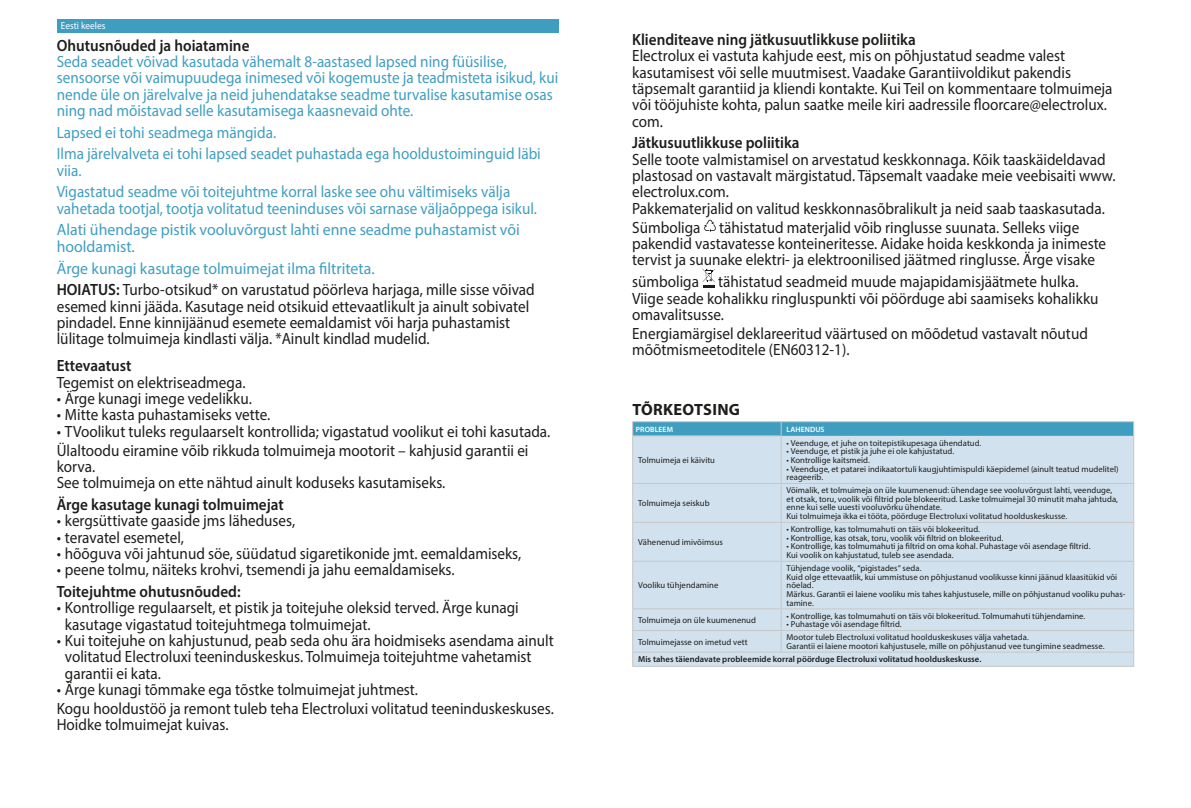
<style>
.page{position:relative;width:1191px;height:808px;background:#fff}
.page>*{position:absolute;margin:0;border:0;box-sizing:border-box;transform-origin:0 0}
.t1{font:16.3px/16.3px "Myriad Pro";color:#1d1d1b;scale:.93 1}
.t2{font:16.3px/16.3px "Myriad Pro";color:#3f9ec0;scale:.93 1}
.t3{font:600 16.3px "Myriad Pro";color:#1d1d1b;scale:.93 1}
.t4{font:700 16.3px "Myriad Pro";letter-spacing:.02em;color:#1d1d1b}
.t5{font:10.1px "Myriad Pro";color:#fff;scale:.93 1}
.t6{font:8.6px/8.6px "Myriad Pro";letter-spacing:.005em;color:#1d1d1b}
.t7{font:600 8.6px "Myriad Pro";letter-spacing:.005em;color:#1d1d1b}
.t8{font:600 7.7px "Myriad Pro";letter-spacing:.015em;color:#fff}
.s1{color:#3f9ec0}
.s2{font-weight:600}
</style>
<div class="page">
<div style="left:57px;top:19px;width:502px;height:14px;background:#3f9ec0"></div>
<svg style="left:704px;top:220px;width:12px;height:12px"></svg>
<svg style="left:702px;top:268px;width:13px;height:19px"></svg>
<div style="left:633px;top:436px;width:500px;height:230px;background:#d1e1ed"></div>
<hr style="left:632px;top:436px;width:1px;height:47px;background:#c7c7c6">
<hr style="left:780px;top:436px;width:1px;height:47px;background:#c7c7c6">
<hr style="left:1133px;top:436px;width:1px;height:47px;background:#c7c7c6">
<hr style="left:632px;top:484px;width:1px;height:38px;background:#c7c7c6">
<hr style="left:780px;top:484px;width:1px;height:38px;background:#c7c7c6">
<hr style="left:1133px;top:484px;width:1px;height:38px;background:#c7c7c6">
<hr style="left:632px;top:523px;width:1px;height:38px;background:#c7c7c6">
<hr style="left:780px;top:523px;width:1px;height:38px;background:#c7c7c6">
<hr style="left:1133px;top:523px;width:1px;height:38px;background:#c7c7c6">
<hr style="left:632px;top:562px;width:1px;height:46px;background:#c7c7c6">
<hr style="left:780px;top:562px;width:1px;height:46px;background:#c7c7c6">
<hr style="left:1133px;top:562px;width:1px;height:46px;background:#c7c7c6">
<svg style="left:780px;top:609px;width:1px;height:43px"></svg>
<svg style="left:632px;top:609px;width:1px;height:57px"></svg>
<svg style="left:1133px;top:609px;width:1px;height:57px"></svg>
<svg style="left:632px;top:422px;width:502px;height:14px;background:#439fc0"></svg>
<hr style="left:632px;top:421px;width:149px;height:1px;background:#c7c7c6">
<hr style="left:781px;top:421px;width:353px;height:1px;background:#c7c7c6">
<hr style="left:632px;top:435px;width:149px;height:1px;background:#c7c7c6">
<hr style="left:632px;top:652px;width:149px;height:1px;background:#c7c7c6">
<hr style="left:781px;top:652px;width:353px;height:1px;background:#c7c7c6">
<hr style="left:632px;top:666px;width:149px;height:1px;background:#c7c7c6">
<hr style="left:781px;top:666px;width:353px;height:1px;background:#c7c7c6">
<hr style="left:632px;top:483px;width:149px;height:1px;background:#c7c7c6">
<hr style="left:781px;top:483px;width:353px;height:1px;background:#c7c7c6">
<hr style="left:632px;top:522px;width:149px;height:1px;background:#c7c7c6">
<hr style="left:781px;top:522px;width:353px;height:1px;background:#c7c7c6">
<hr style="left:632px;top:561px;width:149px;height:1px;background:#c7c7c6">
<hr style="left:781px;top:561px;width:353px;height:1px;background:#c7c7c6">
<hr style="left:632px;top:608px;width:149px;height:1px;background:#c7c7c6">
<hr style="left:781px;top:608px;width:353px;height:1px;background:#c7c7c6">
<hr style="left:632px;top:630px;width:149px;height:1px;background:#c7c7c6">
<hr style="left:781px;top:630px;width:353px;height:1px;background:#c7c7c6">
<p class="t5" style="left:61px;top:19px;width:50px">Eesti keeles</p>
<p class="t3" style="left:57px;top:35px;width:209px">Ohutusnõuded ja hoiatamine</p>
<p class="t2" style="left:57px;top:53px;width:541px">Seda seadet võivad kasutada vähemalt 8-aastased lapsed ning füüsilise, sensoorse või vaimupuudega inimesed või kogemuste ja teadmisteta isikud, kui nende üle on järelvalve ja neid juhendatakse seadme turvalise kasutamise osas ning nad mõistavad selle kasutamisega kaasnevaid ohte.</p>
<p class="t2" style="left:57px;top:121px;width:522px;line-height:21.7px">Lapsed ei tohi seadmega mängida.<br>Ilma järelvalveta ei tohi lapsed seadet puhastada ega hooldustoiminguid läbi</p>
<p class="t2" style="left:57px;top:159px;width:489px;line-height:21.7px">viia.<br>Vigastatud seadme või toitejuhtme korral laske see ohu vältimiseks välja</p>
<p class="t2" style="left:57px;top:197px;width:518px;line-height:21.8px">vahetada tootjal, tootja volitatud teeninduses või sarnase väljaõppega isikul.<br>Alati ühendage pistik vooluvõrgust lahti enne seadme puhastamist või</p>
<p class="t1" style="left:57px;top:235px;width:515px;line-height:21.8px"><span class="s1">hooldamist.<br>Ärge kunagi kasutage tolmuimejat ilma filtriteta.<br></span><span class="s2">HOIATUS:</span> Turbo-otsikud* on varustatud pöörleva harjaga, mille sisse võivad</p>
<p class="t1" style="left:57px;top:298px;width:509px">esemed kinni jääda. Kasutage neid otsikuid ettevaatlikult ja ainult sobivatel pindadel. Enne kinnijäänud esemete eemaldamist või harja puhastamist lülitage tolmuimeja kindlasti välja. *Ainult kindlad mudelid.</p>
<p class="t3" style="left:57px;top:356px;width:82px">Ettevaatust</p>
<p class="t1" style="left:57px;top:374px;width:204px">Tegemist on elektriseadmega.</p>
<p class="t1" style="left:57px;top:390px;width:211px">• Ärge kunagi imege vedelikku.</p>
<p class="t1" style="left:57px;top:406px;width:231px">• Mitte kasta puhastamiseks vette.</p>
<p class="t1" style="left:57px;top:421px;width:532px;line-height:19px">• TVoolikut tuleks regulaarselt kontrollida; vigastatud voolikut ei tohi kasutada.<br>Ülaltoodu eiramine võib rikkuda tolmuimeja mootorit – kahjusid garantii ei</p>
<p class="t1" style="left:57px;top:458px;width:419px">korva.<br>See tolmuimeja on ette nähtud ainult koduseks kasutamiseks.</p>
<p class="t3" style="left:57px;top:494px;width:246px">Ärge kasutage kunagi tolmuimejat</p>
<p class="t1" style="left:57px;top:512px;width:258px">• kergsüttivate gaaside jms läheduses,</p>
<p class="t1" style="left:57px;top:529px;width:138px">• teravatel esemetel,</p>
<p class="t1" style="left:57px;top:545px;width:501px">• hõõguva või jahtunud söe, süüdatud sigaretikonide jmt. eemaldamiseks,</p>
<p class="t1" style="left:57px;top:561px;width:429px">• peene tolmu, näiteks krohvi, tsemendi ja jahu eemaldamiseks.</p>
<p class="t3" style="left:57px;top:581px;width:199px">Toitejuhtme ohutusnõuded:</p>
<p class="t1" style="left:65px;top:599px;width:489px;text-indent:-8px">• Kontrollige regulaarselt, et pistik ja toitejuhe oleksid terved. Ärge kunagi kasutage vigastatud toitejuhtmega tolmuimejat.</p>
<p class="t1" style="left:65px;top:632px;width:527px;text-indent:-8px">• Kui toitejuhe on kahjustunud, peab seda ohu ära hoidmiseks asendama ainult volitatud Electroluxi teeninduskeskus. Tolmuimeja toitejuhtme vahetamist garantii ei kata.</p>
<p class="t1" style="left:57px;top:680px;width:536px;line-height:19px">• Ärge kunagi tõmmake ega tõstke tolmuimejat juhtmest.<br>Kogu hooldustöö ja remont tuleb teha Electroluxi volitatud teeninduskeskuses.</p>
<p class="t1" style="left:57px;top:716px;width:186px">Hoidke tolmuimejat kuivas.</p>
<p class="t3" style="left:632px;top:29px;width:306px">Klienditeave ning jätkusuutlikkuse poliitika</p>
<p class="t1" style="left:632px;top:47px;width:518px">Electrolux ei vastuta kahjude eest, mis on põhjustatud seadme valest kasutamisest või selle muutmisest. Vaadake Garantiivoldikut pakendis täpsemalt garantiid ja kliendi kontakte. Kui Teil on kommentaare tolmuimeja või tööjuhiste kohta, palun saatke meile kiri aadressile floorcare@electrolux. com.</p>
<p class="t3" style="left:632px;top:132px;width:181px">Jätkusuutlikkuse poliitika</p>
<p class="t1" style="left:632px;top:151px;width:521px">Selle toote valmistamisel on arvestatud keskkonnaga. Kõik taaskäideldavad plastosad on vastavalt märgistatud. Täpsemalt vaadake meie veebisaiti www. electrolux.com.<br>Pakkematerjalid on valitud keskkonnasõbralikult ja neid saab taaskasutada.</p>
<p class="t1" style="left:632px;top:219px;width:511px">Sümboliga tähistatud materjalid võib ringlusse suunata. Selleks viige pakendid vastavatesse konteineritesse. Aidake hoida keskkonda ja inimeste tervist ja suunake elektri- ja elektroonilised jäätmed ringlusse. Ärge visake</p>
<p class="t1" style="left:632px;top:274px;width:503px">sümboliga tähistatud seadmeid muude majapidamisjäätmete hulka.<br>Viige seade kohalikku ringluspunkti või pöörduge abi saamiseks kohalikku omavalitsusse.</p>
<p class="t1" style="left:632px;top:325px;width:491px">Energiamärgisel deklareeritud väärtused on mõõdetud vastavalt nõutud mõõtmismeetoditele (EN60312-1).</p>
<p class="t4" style="left:632px;top:399px;width:109px">TÕRKEOTSING</p>
<p class="t8" style="left:636px;top:424px;width:39px">PROBLEEM</p>
<p class="t8" style="left:786px;top:424px;width:39px">LAHENDUS</p>
<p class="t6" style="left:638px;top:456px;width:78px">Tolmuimeja ei käivitu</p>
<p class="t6" style="left:786px;top:438px;width:196px">• Veenduge, et juhe on toitepistikupesaga ühendatud.</p>
<p class="t6" style="left:786px;top:447px;width:169px">• Veenduge, et pistik ja juhe ei ole kahjustatud.</p>
<p class="t6" style="left:786px;top:456px;width:85px">• Kontrollige kaitsmeid.</p>
<p class="t6" style="left:786px;top:464px;width:333px">• Veenduge, et patarei indikaatortuli kaugjuhtimispuldi käepidemel (ainult teatud mudelitel) reageerib.</p>
<p class="t6" style="left:638px;top:499px;width:73px">Tolmuimeja seiskub</p>
<p class="t6" style="left:638px;top:538px;width:86px">Vähenenud imivõimsus</p>
<p class="t6" style="left:638px;top:581px;width:82px">Vooliku tühjendamine</p>
<p class="t6" style="left:638px;top:616px;width:119px">Tolmuimeja on üle kuumenenud</p>
<p class="t6" style="left:786px;top:486px;width:333px">Võimalik, et tolmuimeja on üle kuumenenud: ühendage see vooluvõrgust lahti, veenduge, et otsak, toru, voolik või filtrid pole blokeeritud. Laske tolmuimejal 30 minutit maha jahtuda, enne kui selle uuesti vooluvõrku ühendate.<br>Kui tolmuimeja ikka ei tööta, pöörduge Electroluxi volitatud hoolduskeskusse.</p>
<p class="t6" style="left:786px;top:525px;width:195px">• Kontrollige, kas tolmumahuti on täis või blokeeritud.</p>
<p class="t6" style="left:786px;top:533px;width:218px">• Kontrollige, kas otsak, toru, voolik või filtrid on blokeeritud.</p>
<p class="t6" style="left:786px;top:542px;width:305px">• Kontrollige, kas tolmumahuti ja filtrid on oma kohal. Puhastage või asendage filtrid.<br>Kui voolik on kahjustatud, tuleb see asendada.</p>
<p class="t6" style="left:786px;top:564px;width:340px">Tühjendage voolik, “pigistades“ seda.<br>Kuid olge ettevaatlik, kui ummistuse on põhjustanud voolikusse kinni jäänud klaasitükid või nõelad.<br>Märkus. Garantii ei laiene vooliku mis tahes kahjustusele, mille on põhjustanud vooliku puhas&shy;tamine.</p>
<p class="t6" style="left:786px;top:611px;width:300px">• Kontrollige, kas tolmumahuti on täis või blokeeritud. Tolmumahuti tühjendamine.</p>
<p class="t6" style="left:786px;top:620px;width:117px">• Puhastage või asendage filtrid.</p>
<p class="t6" style="left:638px;top:637px;width:111px">Tolmuimejasse on imetud vett</p>
<p class="t6" style="left:786px;top:633px;width:319px">Mootor tuleb Electroluxi volitatud hoolduskeskuses välja vahetada.<br>Garantii ei laiene mootori kahjustusele, mille on põhjustanud vee tungimine seadmesse.</p>
<p class="t7" style="left:638px;top:654px;width:345px">Mis tahes täiendavate probleemide korral pöörduge Electroluxi volitatud hoolduskeskusse.</p>
</div>
